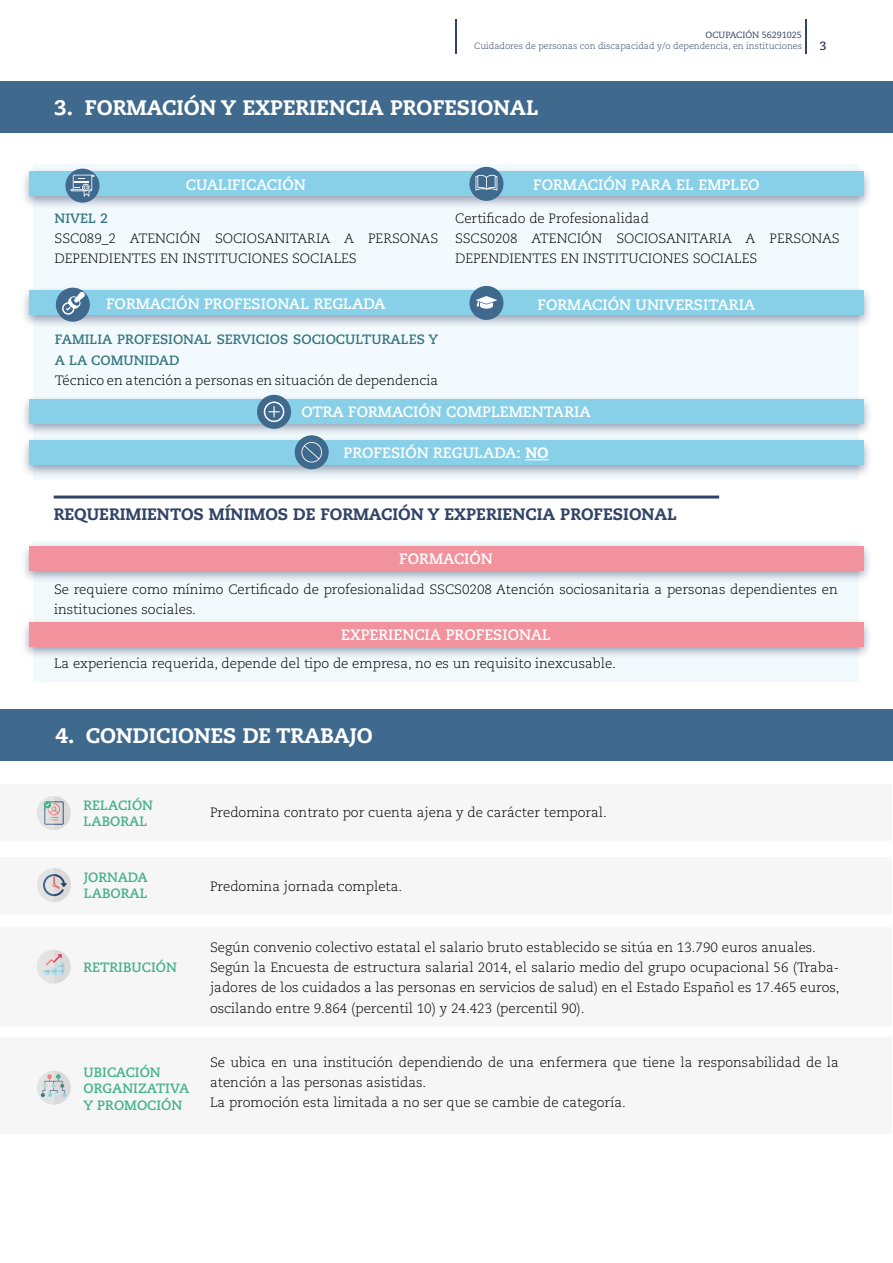
<style>
.page{position:relative;width:893px;height:1263px;background:#fff}
.page>*{position:absolute;margin:0;border:0;box-sizing:border-box;transform-origin:0 0}
.t1{font:800 21px "Caecilia LT Std";color:#fff}
.t2{font:800 16.5px "Caecilia LT Std";color:#314366}
.t3{font:700 15px "Caecilia LT Std";color:#fff}
.t4{font:300 13.5px/20.2px "Caecilia LT Std";color:#000}
.t5{font:700 13.5px/16.2px "Caecilia LT Std";color:#44b388}
.t6{font:700 13.5px/20.2px "Caecilia LT Std";color:#377781}
.t7{font:700 12px "Caecilia LT Std";color:#314366}
.t8{font:300 9px "Caecilia LT Std";color:#314366}
.t9{font:9px "Caecilia LT Std";color:#314366}
.s1{font-weight:800}
</style>
<div class="page">
<hr style="left:805px;top:20px;width:1px;height:34px;background:#314366">
<hr style="left:455px;top:20px;width:1px;height:34px;background:#314366">
<div style="left:0;top:82px;width:893px;height:51px;background:#406a8d"></div>
<hr style="left:54px;top:495px;width:665px;height:3px;background:#314366">
<div style="left:34px;top:164px;width:825px;height:315px;background:#f3fafd"></div>
<div style="left:20px;top:167px;width:853px;height:42px;background:#314366;opacity:.5"></div>
<div style="left:29px;top:172px;width:835px;height:24px;background:#88d0e8"></div>
<svg style="left:65px;top:169px;width:34px;height:34px"></svg>
<svg style="left:70px;top:175px;width:25px;height:22px"></svg>
<div style="left:469px;top:167px;width:34px;height:34px;background:#406a8d;border-radius:50%"></div>
<svg style="left:475px;top:175px;width:22px;height:16px"></svg>
<div style="left:20px;top:394px;width:853px;height:43px;background:#314366;opacity:.5"></div>
<div style="left:29px;top:399px;width:835px;height:24px;background:#88d0e8"></div>
<div style="left:257px;top:395px;width:34px;height:34px;background:#406a8d;border-radius:50%"></div>
<svg style="left:268px;top:406px;width:12px;height:11px"></svg>
<div style="left:264px;top:401px;width:20px;height:21px;border:2px solid #fff;border-radius:50%"></div>
<div style="left:20px;top:286px;width:853px;height:42px;background:#314366;opacity:.5"></div>
<div style="left:29px;top:291px;width:835px;height:24px;background:#88d0e8"></div>
<div style="left:469px;top:286px;width:34px;height:34px;background:#406a8d;border-radius:50%"></div>
<svg style="left:475px;top:296px;width:22px;height:13px"></svg>
<div style="left:56px;top:288px;width:34px;height:34px;background:#406a8d;border-radius:50%"></div>
<div style="left:62px;top:302px;width:12px;height:13px;border:2px solid #fff;border-radius:50%"></div>
<svg style="left:66px;top:290px;width:20px;height:21px"></svg>
<div style="left:20px;top:436px;width:853px;height:42px;background:#314366;opacity:.5"></div>
<div style="left:29px;top:441px;width:835px;height:24px;background:#88d0e8"></div>
<svg style="left:525px;top:459px;width:24px;height:1px"></svg>
<div style="left:295px;top:435px;width:34px;height:34px;background:#406a8d;border-radius:50%"></div>
<svg style="left:301px;top:442px;width:21px;height:20px"></svg>
<div style="left:34px;top:541px;width:825px;height:141px;background:#f3fafd"></div>
<div style="left:20px;top:541px;width:853px;height:43px;background:#314366;opacity:.5"></div>
<div style="left:29px;top:546px;width:835px;height:24px;background:#f1929d"></div>
<div style="left:20px;top:617px;width:853px;height:43px;background:#314366;opacity:.5"></div>
<div style="left:29px;top:623px;width:835px;height:23px;background:#f1929d"></div>
<div style="left:1px;top:857px;width:891px;height:56px;background:#f6f6f6"></div>
<div style="left:1px;top:785px;width:891px;height:56px;background:#f6f6f6"></div>
<div style="left:1px;top:927px;width:891px;height:99px;background:#f6f6f6"></div>
<div style="left:0;top:1037px;width:892px;height:97px;background:#f6f6f6"></div>
<div style="left:0;top:709px;width:893px;height:51px;background:#406a8d"></div>
<svg style="left:37px;top:796px;width:34px;height:34px"></svg>
<svg style="left:37px;top:868px;width:34px;height:34px"></svg>
<svg style="left:37px;top:950px;width:34px;height:34px"></svg>
<svg style="left:37px;top:1071px;width:34px;height:34px"></svg>
<p class="t9" style="left:706px;top:29px;width:98px">OCUPACIÓN 56291025</p>
<p class="t8" style="left:474px;top:41px;width:329px">Cuidadores de personas con discapacidad y/o dependencia, en instituciones</p>
<h1 class="t1" style="left:54px;top:94px;width:485px">3. FORMACIÓN Y EXPERIENCIA PROFESIONAL</h1>
<p class="t7" style="left:819px;top:39px;width:9px">3</p>
<p class="t3" style="left:186px;top:176px;width:122px">CUALIFICACIÓN</p>
<p class="t3" style="left:533px;top:176px;width:228px">FORMACIÓN PARA EL EMPLEO</p>
<p class="t4" style="left:455px;top:208px;width:386px">Certificado de Profesionalidad<br>SSCS0208 ATENCIÓN SOCIOSANITARIA A PERSONAS<br>DEPENDIENTES EN INSTITUCIONES SOCIALES</p>
<p class="t6" style="left:55px;top:208px;width:55px">NIVEL 2</p>
<p class="t4" style="left:55px;top:229px;width:385px">SSC089_2 ATENCIÓN SOCIOSANITARIA A PERSONAS<br>DEPENDIENTES EN INSTITUCIONES SOCIALES</p>
<p class="t3" style="left:106px;top:295px;width:281px">FORMACIÓN PROFESIONAL REGLADA</p>
<p class="t3" style="left:538px;top:296px;width:219px">FORMACIÓN UNIVERSITARIA</p>
<p class="t6" style="left:55px;top:330px;width:385px">FAMILIA PROFESIONAL SERVICIOS SOCIOCULTURALES Y<br>A LA COMUNIDAD</p>
<p class="t4" style="left:55px;top:370px;width:385px">Técnico en atención a personas en situación de dependencia</p>
<p class="t3" style="left:301px;top:403px;width:291px">OTRA FORMACIÓN COMPLEMENTARIA</p>
<p class="t3" style="left:344px;top:444px;width:207px">PROFESIÓN REGULADA: <span class="s1">NO</span></p>
<p class="t2" style="left:54px;top:504px;width:624px">REQUERIMIENTOS MÍNIMOS DE FORMACIÓN Y EXPERIENCIA PROFESIONAL</p>
<p class="t3" style="left:399px;top:550px;width:95px">FORMACIÓN</p>
<p class="t4" style="left:54px;top:580px;width:785px">Se requiere como mínimo Certificado de profesionalidad SSCS0208 Atención sociosanitaria a personas dependientes en instituciones sociales.</p>
<p class="t3" style="left:341px;top:626px;width:211px">EXPERIENCIA PROFESIONAL</p>
<p class="t4" style="left:54px;top:654px;width:563px">La experiencia requerida, depende del tipo de empresa, no es un requisito inexcusable.</p>
<h1 class="t1" style="left:56px;top:722px;width:319px">4. CONDICIONES DE TRABAJO</h1>
<p class="t5" style="left:84px;top:797px;width:71px">RELACIÓN<br>LABORAL</p>
<p class="t5" style="left:84px;top:869px;width:66px">JORNADA<br>LABORAL</p>
<p class="t5" style="left:84px;top:959px;width:95px">RETRIBUCIÓN</p>
<p class="t5" style="left:84px;top:1064px;width:107px">UBICACIÓN<br>ORGANIZATIVA<br>Y PROMOCIÓN</p>
<p class="t4" style="left:210px;top:802px;width:398px">Predomina contrato por cuenta ajena y de carácter temporal.</p>
<p class="t4" style="left:210px;top:877px;width:194px">Predomina jornada completa.</p>
<p class="t4" style="left:210px;top:937px;width:631px">Según convenio colectivo estatal el salario bruto establecido se sitúa en 13.790 euros anuales.<br>Según la Encuesta de estructura salarial 2014, el salario medio del grupo ocupacional 56 (Traba&shy;jadores de los cuidados a las personas en servicios de salud) en el Estado Español es 17.465 euros, oscilando entre 9.864 (percentil 10) y 24.423 (percentil 90).</p>
<p class="t4" style="left:210px;top:1052px;width:630px">Se ubica en una institución dependiendo de una enfermera que tiene la responsabilidad de la atención a las personas asistidas.<br>La promoción esta limitada a no ser que se cambie de categoría.</p>
</div>
